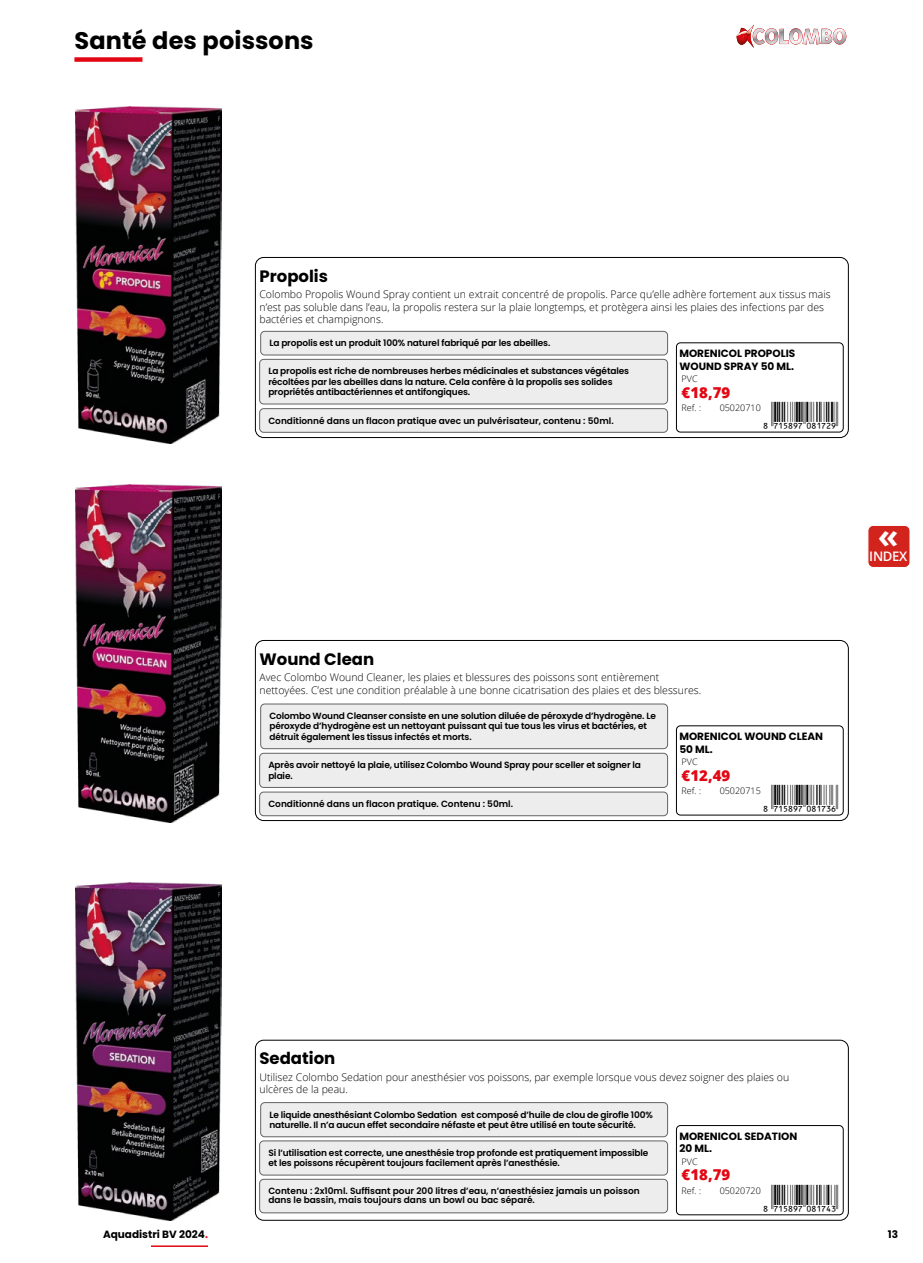
<style>
.page{position:relative;width:923px;height:1263px;background:#fff}
.page>*{position:absolute;margin:0;border:0;box-sizing:border-box;transform-origin:0 0}
.t1{font:700 33.75px "Open Sans";color:#fff}
.t2{font:27px "Ean Bwr P36 Tt";color:#000}
.t3{font:700 24px "Poppins";letter-spacing:.005em;color:#000}
.t4{font:700 16.5px "Poppins";color:#000}
.t5{font:800 15px "Open Sans";color:#e30613}
.t6{font:600 13.2px "Open Sans";letter-spacing:-.025em;color:#fff}
.t7{font:300 10.5px/12.6px "Open Sans";color:#000}
.t8{font:700 10.5px/12.6px "Poppins";color:#000}
.t9{font:600 9px/10.5px "Poppins";letter-spacing:-.015em;color:#000}
.t10{font:300 9px "Open Sans";color:#000}
.s1{color:#e30613}
</style>
<div class="page">
<svg style="left:736px;top:25px;width:110px;height:23px"></svg>
<hr style="left:151px;top:1245px;width:57px;height:2px;background:#e30613">
<div style="left:255px;top:257px;width:593px;height:181px;border:1px solid #000;border-radius:8px"></div>
<div style="left:255px;top:640px;width:593px;height:181px;border:1px solid #000;border-radius:8px"></div>
<div style="left:255px;top:1040px;width:593px;height:180px;border:1px solid #000;border-radius:8px"></div>
<div style="left:260px;top:409px;width:407px;height:23px;background:#ededed;border-radius:4px"></div>
<div style="left:259px;top:408px;width:409px;height:24px;border:1px solid #646363;border-radius:4px"></div>
<div style="left:676px;top:343px;width:167px;height:89px;border:1px solid #000;border-radius:4px"></div>
<div style="left:261px;top:331px;width:406px;height:24px;background:#ededed;border-radius:4px"></div>
<div style="left:260px;top:331px;width:408px;height:24px;border:1px solid #646363;border-radius:4px"></div>
<div style="left:260px;top:359px;width:407px;height:45px;background:#ededed;border-radius:4px"></div>
<div style="left:259px;top:359px;width:409px;height:45px;border:1px solid #646363;border-radius:4px"></div>
<div style="left:260px;top:792px;width:407px;height:24px;background:#ededed;border-radius:4px"></div>
<div style="left:259px;top:792px;width:409px;height:24px;border:1px solid #646363;border-radius:4px"></div>
<div style="left:676px;top:726px;width:167px;height:89px;border:1px solid #000;border-radius:4px"></div>
<div style="left:261px;top:704px;width:406px;height:45px;background:#ededed;border-radius:4px"></div>
<div style="left:260px;top:704px;width:408px;height:45px;border:1px solid #646363;border-radius:4px"></div>
<div style="left:260px;top:753px;width:407px;height:34px;background:#ededed;border-radius:4px"></div>
<div style="left:259px;top:753px;width:409px;height:35px;border:1px solid #646363;border-radius:4px"></div>
<div style="left:260px;top:1179px;width:407px;height:34px;background:#ededed;border-radius:4px"></div>
<div style="left:259px;top:1179px;width:409px;height:34px;border:1px solid #646363;border-radius:4px"></div>
<div style="left:676px;top:1125px;width:167px;height:90px;border:1px solid #000;border-radius:4px"></div>
<div style="left:261px;top:1102px;width:406px;height:35px;background:#ededed;border-radius:4px"></div>
<div style="left:260px;top:1102px;width:408px;height:35px;border:1px solid #646363;border-radius:4px"></div>
<div style="left:260px;top:1141px;width:407px;height:34px;background:#ededed;border-radius:4px"></div>
<div style="left:259px;top:1141px;width:409px;height:34px;border:1px solid #646363;border-radius:4px"></div>
<div style="left:74px;top:57px;width:68px;height:5px;background:#e30613"></div>
<div style="left:868px;top:525px;width:42px;height:42px;background:#d3231d;border-radius:5px"></div>
<div style="left:867px;top:525px;width:43px;height:43px;border:1px solid #fff;border-radius:5px"></div>
<img style="left:75px;top:106px;width:146px;height:337px">
<img style="left:75px;top:484px;width:147px;height:338px">
<img style="left:75px;top:882px;width:147px;height:338px">
<h3 class="t3" style="left:74px;top:27px;width:241px">Santé des poissons</h3>
<h3 class="t4" style="left:259px;top:266px;width:70px">Propolis</h3>
<p class="t7" style="left:259px;top:288px;width:573px">Colombo Propolis Wound Spray contient un extrait concentré de propolis. Parce qu’elle adhère fortement aux tissus mais n’est pas soluble dans l’eau, la propolis restera sur la plaie longtemps, et protègera ainsi les plaies des infections par des bactéries et champignons.</p>
<p class="t9" style="left:269px;top:338px;width:282px">La propolis est un produit 100% naturel fabriqué par les abeilles.</p>
<p class="t9" style="left:268px;top:366px;width:362px">La propolis est riche de nombreuses herbes médicinales et substances végétales récoltées par les abeilles dans la nature. Cela confère à la propolis ses solides propriétés antibactériennes et antifongiques.</p>
<p class="t9" style="left:268px;top:415px;width:347px">Conditionné dans un flacon pratique avec un pulvérisateur, contenu : 50ml.</p>
<p class="t8" style="left:679px;top:347px;width:117px">MORENICOL PROPOLIS<br>WOUND SPRAY 50 ML.</p>
<p class="t10" style="left:681px;top:402px;width:21px">Ref. :</p>
<p class="t10" style="left:719px;top:402px;width:43px">05020710</p>
<p class="t10" style="left:681px;top:372px;width:18px">PVC</p>
<h3 class="t5" style="left:681px;top:381px;width:50px">€18,79</h3>
<h2 class="t2" style="left:756px;top:402px;width:83px">+!7B5IJ7-AIBHCJ!</h2>
<h1 class="t1" style="left:878px;top:512px;width:22px">«</h1>
<h3 class="t6" style="left:869px;top:547px;width:40px">INDEX</h3>
<h3 class="t4" style="left:259px;top:649px;width:116px">Wound Clean</h3>
<p class="t7" style="left:259px;top:671px;width:443px">Avec Colombo Wound Cleaner, les plaies et blessures des poissons sont entièrement nettoyées. C’est une condition préalable à une bonne cicatrisation des plaies et des blessures.</p>
<p class="t9" style="left:269px;top:711px;width:388px">Colombo Wound Cleanser consiste en une solution diluée de péroxyde d’hydrogène. Le péroxyde d’hydrogène est un nettoyant puissant qui tue tous les virus et bactéries, et détruit également les tissus infectés et morts.</p>
<p class="t9" style="left:268px;top:760px;width:374px">Après avoir nettoyé la plaie, utilisez Colombo Wound Spray pour sceller et soigner la plaie.</p>
<p class="t9" style="left:268px;top:799px;width:246px">Conditionné dans un flacon pratique. Contenu : 50ml.</p>
<p class="t8" style="left:679px;top:730px;width:145px">MORENICOL WOUND CLEAN<br>50 ML.</p>
<p class="t10" style="left:681px;top:785px;width:21px">Ref. :</p>
<p class="t10" style="left:719px;top:785px;width:43px">05020715</p>
<p class="t10" style="left:681px;top:755px;width:18px">PVC</p>
<h3 class="t5" style="left:681px;top:764px;width:50px">€12,49</h3>
<h2 class="t2" style="left:756px;top:785px;width:83px">+!7B5IJ7-AIBHDG!</h2>
<h3 class="t4" style="left:259px;top:1049px;width:77px">Sedation</h3>
<p class="t7" style="left:259px;top:1070px;width:531px">Utilisez Colombo Sedation pour anesthésier vos poissons, par exemple lorsque vous devez soigner des plaies ou ulcères de la peau.</p>
<p class="t9" style="left:269px;top:1109px;width:385px">Le liquide anesthésiant Colombo Sedation est composé d’huile de clou de girofle 100% naturelle. Il n’a aucun effet secondaire néfaste et peut être utilisé en toute sécurité.</p>
<p class="t9" style="left:268px;top:1147px;width:381px">Si l’utilisation est correcte, une anesthésie trop profonde est pratiquement impossible et les poissons récupèrent toujours facilement après l’anesthésie.</p>
<p class="t9" style="left:268px;top:1186px;width:373px;line-height:9.1px">Contenu : 2x10ml. Suffisant pour 200 litres d’eau, n’anesthésiez jamais un poisson dans le bassin, mais toujours dans un bowl ou bac séparé.</p>
<p class="t8" style="left:679px;top:1130px;width:119px">MORENICOL SEDATION<br>20 ML.</p>
<p class="t10" style="left:681px;top:1184px;width:21px">Ref. :</p>
<p class="t10" style="left:719px;top:1184px;width:43px">05020720</p>
<p class="t10" style="left:681px;top:1155px;width:18px">PVC</p>
<h3 class="t5" style="left:681px;top:1163px;width:50px">€18,79</h3>
<h2 class="t2" style="left:756px;top:1184px;width:83px">+!7B5IJ7-AIBHED!</h2>
<p class="t8" style="left:103px;top:1228px;width:106px">Aquadistri BV 2024<span class="s1">.</span></p>
<p class="t8" style="left:888px;top:1228px;width:12px">13</p>
</div>
